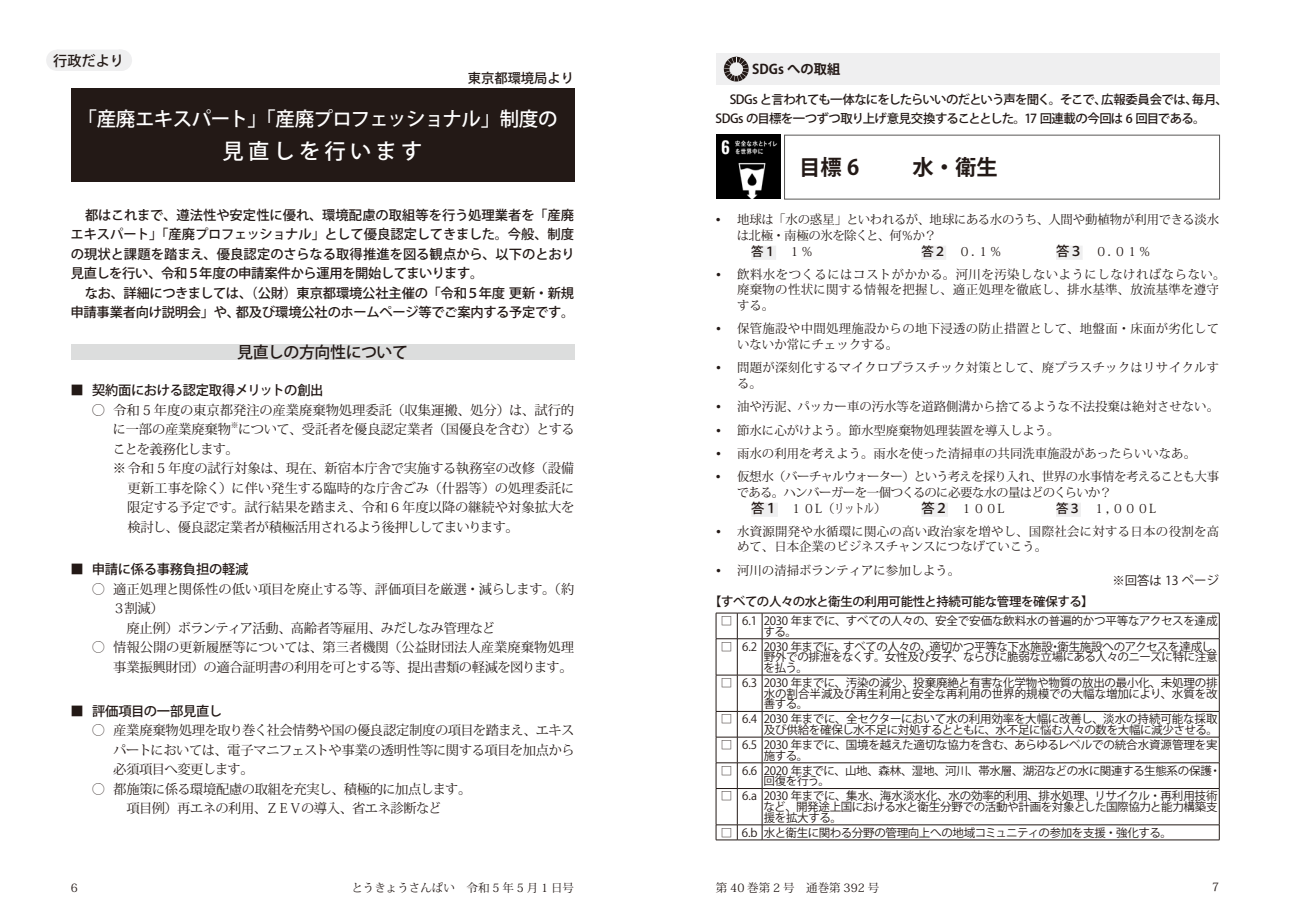
<style>
.page{position:relative;width:1290px;height:911px;background:#fff}
.page>*{position:absolute;margin:0;border:0;box-sizing:border-box;transform-origin:0 0}
.t1{font:500 21.25px "Koz Go Pro";letter-spacing:.2em;color:#fff}
.t2{font:700 21.25px "Koz Go Pro";color:#231916}
.t3{font:500 19.5px "Koz Go Pro";letter-spacing:-.03em;color:#fff}
.t4{font:500 16px "Koz Go Pro";letter-spacing:-.025em;color:#231916}
.t5{font:500 14.12px "Koz Go Pro";color:#231916}
.t6{font:13.25px/19.5px "Koz Min Pro";letter-spacing:-.02em;color:#231916}
.t7{font:500 13.25px/19.5px "Koz Go Pro";letter-spacing:-.02em;color:#231916;text-align:justify}
.t8{font:13.25px/19.5px "Koz Min Pro";color:#231916}
.t9{font:13.25px "Koz Min Pro";letter-spacing:-.06em;color:#231916}
.t10{font:13.25px "Koz Min Pro";letter-spacing:-.065em;color:#231916}
.t11{font:500 13.25px "Koz Go Pro";color:#231916}
.t12{font:700 13.25px "Koz Go Pro";color:#231916}
.t13{font:12.38px "Koz Min Pro";color:#231916}
.t14{font:12.38px/16px "Koz Min Pro";letter-spacing:.025em;color:#231916}
.t15{font:500 12.38px/19px "Koz Go Pro";letter-spacing:-.045em;color:#231916}
.t16{font:12.38px/16px "Koz Min Pro";letter-spacing:.04em;color:#231916}
.t17{font:12.38px "Koz Min Pro";letter-spacing:-.055em;color:#231916}
.t18{font:12.38px "Koz Min Pro";letter-spacing:-.02em;color:#231916}
.t19{font:12.38px "Koz Min Pro";letter-spacing:-.045em;color:#231916}
.t20{font:12.38px "Koz Min Pro";letter-spacing:-.035em;color:#231916}
.t21{font:12.38px "Koz Go Pro";color:#231916}
.t22{font:11.5px/10.6px "Koz Go Pro";letter-spacing:-.03em;color:#231916}
.t23{font:11.5px "Koz Min Pro";color:#231916}
.t24{font:7.75px "Koz Min Pro";color:#231916}
.s1{font-family:"Koz Go Pro";font-weight:500}
.s2{font-family:"Koz Go Pro";font-weight:500;font-size:13.25px}
</style>
<div class="page">
<div style="left:71px;top:344px;width:503px;height:16px;background:#dcdddd"></div>
<div style="left:57px;top:50px;width:63px;height:21px;background:#efeff0"></div>
<svg style="left:120px;top:50px;width:1px;height:21px"></svg>
<div style="left:71px;top:89px;width:503px;height:93px;background:#231916"></div>
<div style="left:784px;top:135px;width:436px;height:64px;border:1px solid #595857"></div>
<img style="left:717px;top:135px;width:63px;height:63px">
<div style="left:751px;top:246px;width:25px;height:14px;background:#efeff0"></div>
<div style="left:921px;top:246px;width:25px;height:14px;background:#efeff0"></div>
<div style="left:1056px;top:246px;width:26px;height:14px;background:#efeff0"></div>
<div style="left:751px;top:502px;width:27px;height:15px;background:#efeff0"></div>
<div style="left:921px;top:502px;width:27px;height:15px;background:#efeff0"></div>
<div style="left:1056px;top:502px;width:25px;height:15px;background:#efeff0"></div>
<div style="left:717px;top:53px;width:503px;height:32px;background:#efeff0"></div>
<svg style="left:724px;top:57px;width:24px;height:24px"></svg>
<div style="left:729px;top:62px;width:14px;height:14px;background:#efeff0;border-radius:50%"></div>
<hr style="left:762px;top:613px;width:457px;height:1px;background:#231916">
<svg style="left:1219px;top:613px;width:1px;height:25px"></svg>
<hr style="left:716px;top:639px;width:1px;height:36px;background:#231916">
<svg style="left:716px;top:613px;width:47px;height:26px"></svg>
<hr style="left:737px;top:639px;width:1px;height:36px;background:#231916">
<hr style="left:762px;top:638px;width:457px;height:1px;background:#231916">
<hr style="left:762px;top:639px;width:1px;height:36px;background:#231916">
<hr style="left:1219px;top:639px;width:1px;height:36px;background:#231916">
<hr style="left:716px;top:675px;width:1px;height:36px;background:#231916">
<svg style="left:716px;top:675px;width:46px;height:1px"></svg>
<hr style="left:737px;top:675px;width:1px;height:36px;background:#231916">
<hr style="left:762px;top:675px;width:457px;height:1px;background:#231916">
<hr style="left:762px;top:675px;width:1px;height:36px;background:#231916">
<hr style="left:1219px;top:675px;width:1px;height:36px;background:#231916">
<hr style="left:762px;top:711px;width:457px;height:1px;background:#231916">
<hr style="left:762px;top:737px;width:457px;height:1px;background:#231916">
<hr style="left:762px;top:762px;width:457px;height:1px;background:#231916">
<svg style="left:1219px;top:711px;width:1px;height:77px"></svg>
<hr style="left:716px;top:788px;width:1px;height:36px;background:#231916">
<svg style="left:716px;top:711px;width:47px;height:78px"></svg>
<hr style="left:737px;top:788px;width:1px;height:36px;background:#231916">
<hr style="left:762px;top:788px;width:457px;height:1px;background:#231916">
<hr style="left:762px;top:788px;width:1px;height:36px;background:#231916">
<hr style="left:1219px;top:788px;width:1px;height:36px;background:#231916">
<hr style="left:762px;top:824px;width:457px;height:1px;background:#231916">
<svg style="left:1219px;top:825px;width:1px;height:14px"></svg>
<svg style="left:716px;top:824px;width:47px;height:16px"></svg>
<hr style="left:762px;top:839px;width:457px;height:1px;background:#231916">
<p class="t5" style="left:53px;top:51px;width:72px">行政だより</p>
<p class="t11" style="left:468px;top:69px;width:108px">東京都環境局より</p>
<h2 class="t3" style="left:77px;top:106px;width:482px">「産廃エキスパート」「産廃プロフェッショナル」制度の</h2>
<h1 class="t1" style="left:223px;top:138px;width:201px">見直しを行います</h1>
<p class="t7" style="left:71px;top:206px;width:505px;text-indent:14px">都はこれまで、遵法性や安定性に優れ、環境配慮の取組等を行う処理業者を「産廃エキスパート」「産廃プロフェッショナル」として優良認定してきました。今般、制度の現状と課題を踏まえ、優良認定のさらなる取得推進を図る観点から、以下のとおり見直しを行い、令和５年度の申請案件から運用を開始してまいります。</p>
<p class="t7" style="left:71px;top:284px;width:505px;text-align:right">なお、詳細につきましては、（公財）東京都環境公社主催の「令和５年度更新・新規申請事業者向け説明会」や、都及び環境公社のホームページ等でご案内する予定です。</p>
<h3 class="t4" style="left:237px;top:342px;width:172px">見直しの方向性について</h3>
<p class="t7" style="left:71px;top:381px;width:254px">■ 契約面における認定取得メリットの創出</p>
<p class="t8" style="left:113px;top:399px;width:463px;text-indent:-21px">〇 令和 5 年度の東京都発注の産業廃棄物処理委託（収集運搬、処分）は、試行的に一部の産業廃棄物</p>
<p class="t24" style="left:231px;top:419px;width:9px">※</p>
<p class="t6" style="left:238px;top:419px;width:338px">について、受託者を優良認定業者（国優良を含む）とする</p>
<p class="t10" style="left:113px;top:439px;width:128px">ことを義務化します。</p>
<p class="t8" style="left:113px;top:458px;width:463px">※ 令和 5 年度の試行対象は、現在、新宿本庁舎で実施する執務室の改修（設備</p>
<p class="t8" style="left:127px;top:477px;width:449px">更新工事を除く）に伴い発生する臨時的な庁舎ごみ（什器等）の処理委託に</p>
<p class="t6" style="left:127px;top:497px;width:449px">限定する予定です。試行結果を踏まえ、令和 6 年度以降の継続や対象拡大を</p>
<p class="t9" style="left:127px;top:517px;width:393px">検討し、優良認定業者が積極活用されるよう後押ししてまいります。</p>
<p class="t7" style="left:71px;top:560px;width:179px">■ 申請に係る事務負担の軽減</p>
<p class="t6" style="left:112px;top:578px;width:463px;text-indent:-20px">○ 適正処理と関係性の低い項目を廃止する等、評価項目を厳選・減らします。（約<br>３割減）<br>　廃止例）ボランティア活動、高齢者等雇用、みだしなみ管理など</p>
<p class="t6" style="left:92px;top:637px;width:484px;text-align:right">○ 情報公開の更新履歴等については、第三者機関（公益財団法人産業廃棄物処理事業振興財団）の適合証明書の利用を可とする等、提出書類の軽減を図ります。</p>
<p class="t7" style="left:71px;top:702px;width:153px">■ 評価項目の一部見直し</p>
<p class="t6" style="left:113px;top:720px;width:463px;text-align:justify;text-indent:-21px">○ 産業廃棄物処理を取り巻く社会情勢や国の優良認定制度の項目を踏まえ、エキスパートにおいては、電子マニフェストや事業の透明性等に関する項目を加点から必須項目へ変更します。</p>
<p class="t6" style="left:113px;top:778px;width:359px;text-indent:-21px">○ 都施策に係る環境配慮の取組を充実し、積極的に加点します。　項目例）再エネの利用、ＺＥＶの導入、省エネ診断など</p>
<p class="t12" style="left:752px;top:61px;width:90px">SDGs への取組</p>
<p class="t15" style="left:716px;top:90px;width:514px;text-indent:14px">SDGs と言われても一体なにをしたらいいのだという声を聞く。そこで、広報委員会では、毎月、<br>SDGs の目標を一つずつ取り上げ意見交換することとした。17 回連載の今回は 6 回目である。</p>
<h1 class="t2" style="left:799px;top:154px;width:61px">目標 6</h1>
<h1 class="t2" style="left:912px;top:154px;width:87px">水・衛生</h1>
<p class="t18" style="left:715px;top:210px;width:505px">• 地球は「水の惑星」といわれるが、地球にある水のうち、人間や動植物が利用できる淡水</p>
<p class="t20" style="left:737px;top:226px;width:201px">は北極・南極の氷を除くと、何％か？</p>
<p class="t13" style="left:751px;top:243px;width:64px"><span class="s1">答１</span>　１％</p>
<p class="t13" style="left:921px;top:243px;width:82px"><span class="s1">答２</span>　０．１％</p>
<p class="t13" style="left:1056px;top:243px;width:96px"><span class="s2">答３</span>　０．０１％</p>
<p class="t16" style="left:737px;top:265px;width:490px;text-indent:-21px">• 飲料水をつくるにはコストがかかる。河川を汚染しないようにしなければならない。廃棄物の性状に関する情報を把握し、適正処理を徹底し、排水基準、放流基準を遵守する。</p>
<p class="t14" style="left:737px;top:320px;width:483px;text-indent:-21px">• 保管施設や中間処理施設からの地下浸透の防止措置として、地盤面・床面が劣化していないか常にチェックする。</p>
<p class="t14" style="left:737px;top:359px;width:483px;text-indent:-21px">• 問題が深刻化するマイクロプラスチック対策として、廃プラスチックはリサイクルする。</p>
<p class="t13" style="left:716px;top:398px;width:505px">• 油や汚泥、パッカー車の汚水等を道路側溝から捨てるような不法投棄は絶対させない。</p>
<p class="t13" style="left:716px;top:421px;width:345px">• 節水に心がけよう。節水型廃棄物処理装置を導入しよう。</p>
<p class="t13" style="left:716px;top:444px;width:482px">• 雨水の利用を考えよう。雨水を使った清掃車の共同洗車施設があったらいいなあ。</p>
<p class="t17" style="left:715px;top:467px;width:505px">• 仮想水（バーチャルウォーター）という考えを採り入れ、世界の水事情を考えることも大事</p>
<p class="t19" style="left:737px;top:483px;width:377px">である。ハンバーガーを一個つくるのに必要な水の量はどのくらいか？</p>
<p class="t13" style="left:751px;top:499px;width:137px"><span class="s2">答１</span>　１０L（リットル）</p>
<p class="t13" style="left:921px;top:499px;width:85px"><span class="s2">答２</span>　１００L</p>
<p class="t13" style="left:1056px;top:499px;width:102px"><span class="s1">答３</span>　１，０００L</p>
<p class="t14" style="left:737px;top:522px;width:483px;text-indent:-21px">• 水資源開発や水循環に関心の高い政治家を増やし、国際社会に対する日本の役割を高めて、日本企業のビジネスチャンスにつなげていこう。</p>
<p class="t13" style="left:716px;top:561px;width:246px">• 河川の清掃ボランティアに参加しよう。</p>
<p class="t21" style="left:1112px;top:572px;width:108px">※回答は 13 ページ</p>
<p class="t15" style="left:709px;top:592px;width:386px">【すべての人々の水と衛生の利用可能性と持続可能な管理を確保する】</p>
<p class="t22" style="left:764px;top:615px;width:455px;text-indent:-43px">□ 6.1 2030 年までに、すべての人々の、安全で安価な飲料水の普遍的かつ平等なアクセスを達成する。</p>
<p class="t22" style="left:763px;top:641px;width:462px;text-indent:-43px">□ 6.2 2030 年までに、すべての人々の、適切かつ平等な下水施設・衛生施設へのアクセスを達成し、野外での排泄をなくす。女性及び女子、ならびに脆弱な立場にある人々のニーズに特に注意を払う。</p>
<p class="t22" style="left:764px;top:678px;width:455px;text-align:justify;text-indent:-43px">□ 6.3 2030 年までに、汚染の減少、投棄廃絶と有害な化学物や物質の放出の最小化、未処理の排水の割合半減及び再生利用と安全な再利用の世界的規模での大幅な増加により、水質を改善する。</p>
<p class="t22" style="left:721px;top:714px;width:499px;text-align:right">□ 6.4 2030 年までに、全セクターにおいて水の利用効率を大幅に改善し、淡水の持続可能な採取及び供給を確保し水不足に対処するとともに、水不足に悩む人々の数を大幅に減少させる。</p>
<p class="t22" style="left:764px;top:740px;width:455px;text-indent:-43px">□ 6.5 2030 年までに、国境を越えた適切な協力を含む、あらゆるレベルでの統合水資源管理を実施する。</p>
<p class="t22" style="left:763px;top:765px;width:459px;text-indent:-43px">□ 6.6 2020 年までに、山地、森林、湿地、河川、帯水層、湖沼などの水に関連する生態系の保護・回復を行う。</p>
<p class="t22" style="left:763px;top:791px;width:455px;text-align:justify;text-indent:-43px">□ 6.a 2030 年までに、集水、海水淡水化、水の効率的利用、排水処理、リサイクル・再利用技術など、開発途上国における水と衛生分野での活動や計画を対象とした国際協力と能力構築支援を拡大する。</p>
<p class="t22" style="left:721px;top:827px;width:453px">□ 6.b 水と衛生に関わる分野の管理向上への地域コミュニティの参加を支援・強化する。</p>
<p class="t23" style="left:71px;top:879px;width:9px">6</p>
<p class="t23" style="left:351px;top:879px;width:224px">とうきょうさんぱい　令和 5 年 5 月 1 日号</p>
<p class="t23" style="left:716px;top:879px;width:165px">第 40 巻第 2 号　通巻第 392 号</p>
<p class="t23" style="left:1212px;top:878px;width:9px">7</p>
</div>
